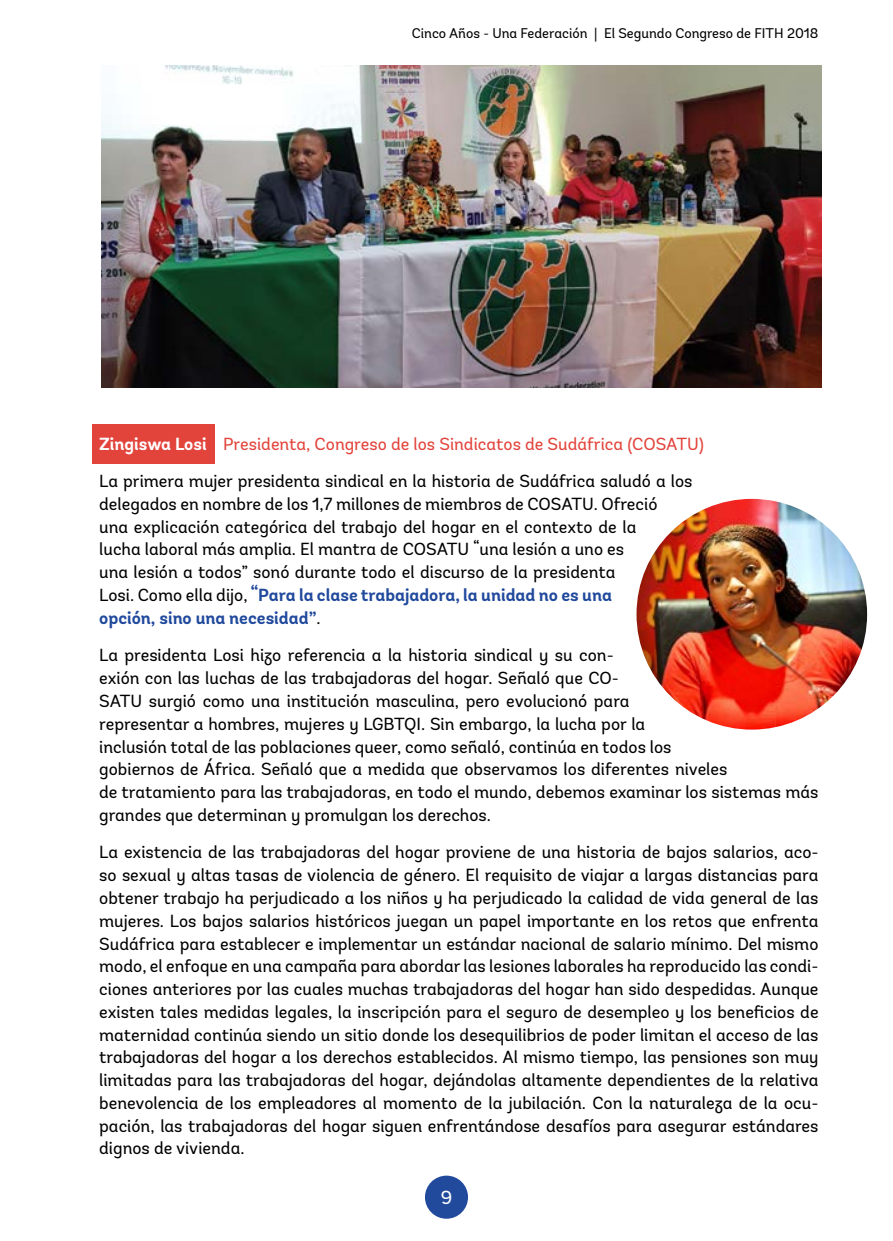
<style>
.page{position:relative;width:893px;height:1241px;background:#fff}
.page>*{position:absolute;margin:0;border:0;box-sizing:border-box;transform-origin:0 0}
.t1{font:18.9px "Andes";color:#fff}
.t2{font:17.5px/22.8px "Andes";color:#000}
.t3{font:14px "Andes";color:#000}
.s1{font-weight:700;color:#fff}
.s2{color:#e2443c}
.s3{font-weight:700;color:#214a9d}
</style>
<div class="page">
<div style="left:425px;top:1175px;width:43px;height:43px;background:#214a9d;border-radius:50%"></div>
<div style="left:93px;top:424px;width:122px;height:39px;background:#e2443c"></div>
<img style="left:636px;top:499px;width:231px;height:230px;border-radius:115px">
<img style="left:102px;top:66px;width:719px;height:321px">
<p class="t3" style="left:412px;top:24px;width:408px">Cinco Años - Una Federación | El Segundo Congreso de FITH 2018</p>
<p class="t2" style="left:99px;top:425px;width:606px;line-height:37.6px"><span class="s1">Zingiswa Losi</span> <span class="s2">Presidenta, Congreso de los Sindicatos de Sudáfrica (COSATU)<br></span>La primera mujer presidenta sindical en la historia de Sudáfrica saludó a los</p>
<p class="t2" style="left:99px;top:492px;width:560px">delegados en nombre de los 1,7 millones de miembros de COSATU. Ofreció una explicación categórica del trabajo del hogar en el contexto de la lucha laboral más amplia. El mantra de COSATU “una lesión a uno es una lesión a todos” sonó durante todo el discurso de la presidenta<br>Losi. Como ella dijo, <span class="s3">“Para la clase trabajadora, la unidad no es una opción, sino una necesidad”</span>.</p>
<p class="t2" style="left:99px;top:644px;width:721px">La presidenta Losi hizo referencia a la historia sindical y su con-<br>exión con las luchas de las trabajadoras del hogar. Señaló que CO-<br>SATU surgió como una institución masculina, pero evolucionó para<br>representar a hombres, mujeres y LGBTQI. Sin embargo, la lucha por la<br>inclusión total de las poblaciones queer, como señaló, continúa en todos los<br>gobiernos de África. Señaló que a medida que observamos los diferentes niveles<br>de tratamiento para las trabajadoras, en todo el mundo, debemos examinar los sistemas más grandes que determinan y promulgan los derechos.</p>
<p class="t2" style="left:99px;top:841px;width:721px;text-align:justify">La existencia de las trabajadoras del hogar proviene de una historia de bajos salarios, aco&shy;so sexual y altas tasas de violencia de género. El requisito de viajar a largas distancias para obtener trabajo ha perjudicado a los niños y ha perjudicado la calidad de vida general de las mujeres. Los bajos salarios históricos juegan un papel importante en los retos que enfrenta Sudáfrica para establecer e implementar un estándar nacional de salario mínimo. Del mismo modo, el enfoque en una campaña para abordar las lesiones laborales ha reproducido las condi&shy;ciones anteriores por las cuales muchas trabajadoras del hogar han sido despedidas. Aunque existen tales medidas legales, la inscripción para el seguro de desempleo y los beneficios de maternidad continúa siendo un sitio donde los desequilibrios de poder limitan el acceso de las trabajadoras del hogar a los derechos establecidos. Al mismo tiempo, las pensiones son muy limitadas para las trabajadoras del hogar, dejándolas altamente dependientes de la relativa benevolencia de los empleadores al momento de la jubilación. Con la naturaleza de la ocu&shy;pación, las trabajadoras del hogar siguen enfrentándose desafíos para asegurar estándares dignos de vivienda.</p>
<p class="t1" style="left:441px;top:1185px;width:13px">9</p>
</div>
